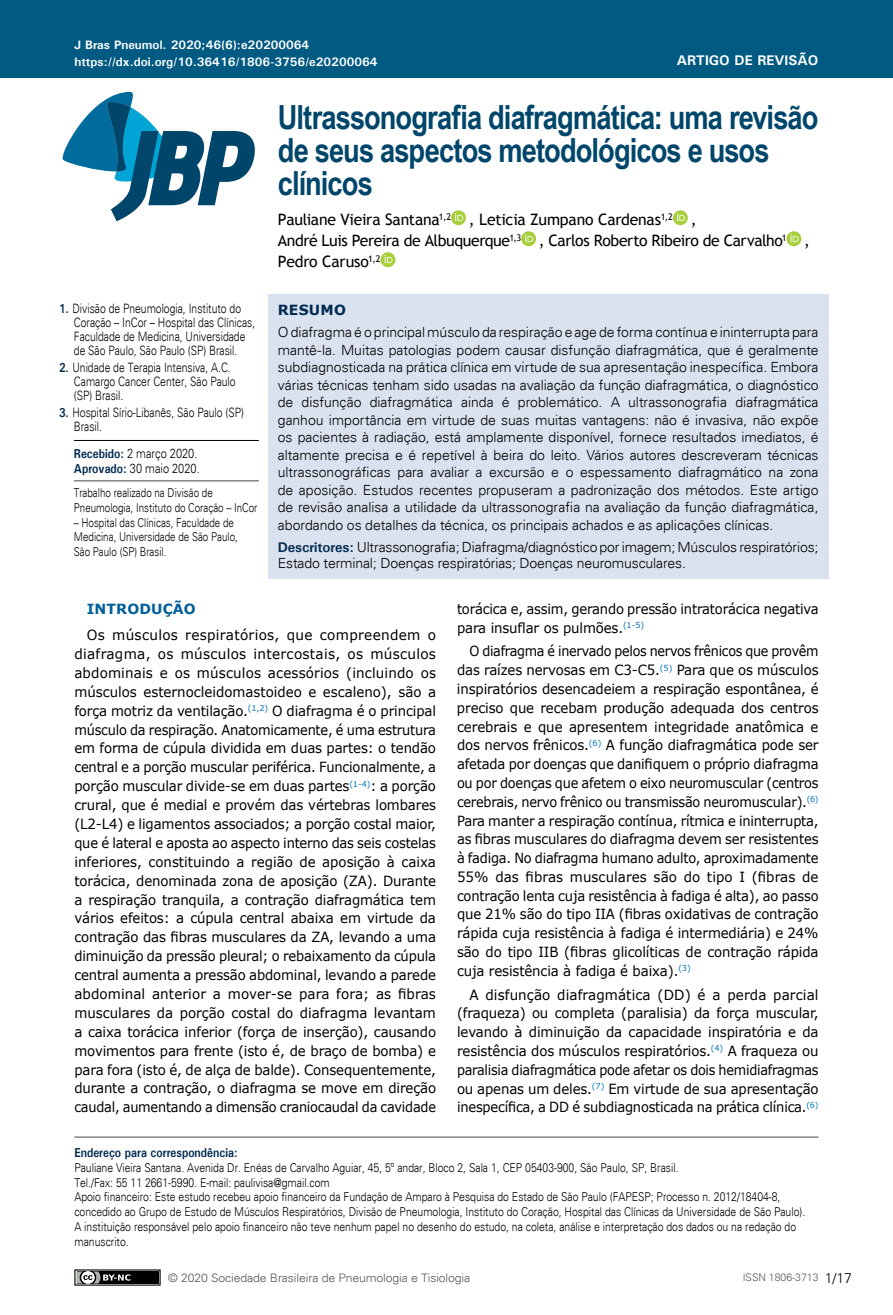
<style>
.page{position:relative;width:893px;height:1315px;background:#fff}
.page>*{position:absolute;margin:0;border:0;box-sizing:border-box;transform-origin:0 0}
.t1{font:700 33.25px/33.2px "Arial Narrow";letter-spacing:-.025em;color:#00466b}
.t2{font:15.75px/21px "Trebuchet MS";letter-spacing:-.02em;color:#000}
.t3{font:14px/18.9px "Verdana";letter-spacing:-.015em;color:#000;text-align:justify}
.t4{font:300 14px/17.5px "Univers";letter-spacing:-.01em;color:#000;text-align:justify}
.t5{font:14px/18.7px "Verdana";letter-spacing:-.015em;color:#000;text-align:justify;scale:.91 1}
.t6{font:14px/18.7px "Verdana";letter-spacing:-.015em;color:#000;text-align:justify;scale:.96 1}
.t7{font:14px/18.7px "Verdana";letter-spacing:-.015em;color:#000;scale:.94 1}
.t8{font:700 14px "Univers";color:#fff}
.t9{font:700 14px "Verdana";letter-spacing:.01em;color:#01609a}
.t10{font:700 14px "Verdana";letter-spacing:.015em;color:#002b51}
.t11{font:300 12.95px/14px "Univers";color:#000;scale:.8 1}
.t12{font:300 12.95px/14.9px "Univers";color:#000;scale:.85 1}
.t13{font:700 12.95px "Univers";color:#002b51;scale:.85 1}
.t14{font:300 12.25px/14.7px "Univers";color:#000;scale:.85 1}
.t15{font:300 12.25px/14.7px "Univers";color:#000;scale:.8 1}
.t16{font:700 12.25px "Univers";color:#fff}
.t17{font:300 11.72px "Univers";letter-spacing:-.01em;color:#58595b;scale:1.04 1}
.t18{font:300 10.5px "Univers";color:#58595b}
.s1{font-weight:700;color:#002b51}
</style>
<div class="page">
<div style="left:0;top:0;width:893px;height:78px;background:#005a82"></div>
<svg style="left:62px;top:91px;width:193px;height:130px"></svg>
<div style="left:75px;top:1270px;width:85px;height:15px;background:#000"></div>
<div style="left:74px;top:1269px;width:87px;height:16px;border:1px solid #000"></div>
<svg style="left:74px;top:1269px;width:56px;height:17px"></svg>
<div style="left:268px;top:294px;width:560px;height:284px;background:#dbe2ef"></div>
<svg style="left:451px;top:210px;width:15px;height:15px"></svg>
<svg style="left:455px;top:213px;width:8px;height:8px"></svg>
<svg style="left:673px;top:210px;width:15px;height:15px"></svg>
<svg style="left:677px;top:213px;width:8px;height:8px"></svg>
<svg style="left:521px;top:231px;width:15px;height:15px"></svg>
<svg style="left:525px;top:234px;width:8px;height:8px"></svg>
<svg style="left:790px;top:231px;width:12px;height:15px"></svg>
<svg style="left:786px;top:231px;width:15px;height:15px"></svg>
<svg style="left:790px;top:234px;width:8px;height:8px"></svg>
<svg style="left:381px;top:253px;width:15px;height:14px"></svg>
<svg style="left:381px;top:252px;width:14px;height:15px"></svg>
<svg style="left:385px;top:255px;width:8px;height:8px"></svg>
<hr style="left:74px;top:1136px;width:745px;height:1px;background:#464547">
<hr style="left:74px;top:440px;width:185px;height:1px;background:#000">
<hr style="left:74px;top:480px;width:185px;height:1px;background:#464547">
<p class="t16" style="left:74px;top:37px;width:236px">J Bras Pneumol. 2020;46(6):e20200064</p>
<p class="t16" style="left:74px;top:54px;width:305px">https://dx.doi.org/10.36416/1806-3756/e20200064</p>
<p class="t8" style="left:677px;top:52px;width:143px">ARTIGO DE REVISÃO</p>
<p class="t11" style="left:74px;top:302px;width:228px;text-indent:-15px"><span class="s1">1.</span> Divisão de Pneumologia, Instituto do Coração – InCor – Hospital das Clínicas, Faculdade de Medicina, Universidade de São Paulo, São Paulo (SP) Brasil.</p>
<p class="t11" style="left:74px;top:361px;width:204px;text-indent:-15px"><span class="s1">2.</span> Unidade de Terapia Intensiva, A.C.<br>Camargo Cancer Center, São Paulo (SP) Brasil.</p>
<p class="t11" style="left:74px;top:406px;width:214px;text-indent:-15px"><span class="s1">3.</span> Hospital Sírio-Libanês, São Paulo (SP)<br>Brasil.</p>
<p class="t12" style="left:74px;top:446px;width:150px"><span class="s1">Recebido:</span> 2 março 2020.<br><span class="s1">Aprovado:</span> 30 maio 2020.</p>
<p class="t15" style="left:74px;top:485px;width:231px">Trabalho realizado na Divisão de<br>Pneumologia, Instituto do Coração – InCor</p>
<p class="t15" style="left:74px;top:515px;width:206px">– Hospital das Clínicas, Faculdade de<br>Medicina, Universidade de São Paulo,<br>São Paulo (SP) Brasil.</p>
<h1 class="t1" style="left:278px;top:99px;width:542px">Ultrassonografia diafragmática: uma revisão de seus aspectos metodológicos e usos clínicos</h1>
<p class="t2" style="left:278px;top:209px;width:534px">Pauliane Vieira Santana<sup>1,2</sup> , Leticia Zumpano Cardenas<sup>1,2</sup> ,<br>André Luis Pereira de Albuquerque<sup>1,3</sup> , Carlos Roberto Ribeiro de Carvalho<sup>1</sup> ,<br>Pedro Caruso<sup>1,2</sup></p>
<p class="t10" style="left:278px;top:300px;width:70px">RESUMO</p>
<p class="t4" style="left:278px;top:323px;width:542px">O diafragma é o principal músculo da respiração e age de forma contínua e ininterrupta para mantê-la. Muitas patologias podem causar disfunção diafragmática, que é geralmente subdiagnosticada na prática clínica em virtude de sua apresentação inespecífica. Embora várias técnicas tenham sido usadas na avaliação da função diafragmática, o diagnóstico de disfunção diafragmática ainda é problemático. A ultrassonografia diafragmática ganhou importância em virtude de suas muitas vantagens: não é invasiva, não expõe os pacientes à radiação, está amplamente disponível, fornece resultados imediatos, é altamente precisa e é repetível à beira do leito. Vários autores descreveram técnicas ultrassonográficas para avaliar a excursão e o espessamento diafragmático na zona de aposição. Estudos recentes propuseram a padronização dos métodos. Este artigo de revisão analisa a utilidade da ultrassonografia na avaliação da função diafragmática, abordando os detalhes da técnica, os principais achados e as aplicações clínicas.</p>
<p class="t4" style="left:278px;top:538px;width:542px;line-height:16.8px"><span class="s1">Descritores:</span> Ultrassonografia; Diafragma/diagnóstico por imagem; Músculos respiratórios;<br>Estado terminal; Doenças respiratórias; Doenças neuromusculares.</p>
<p class="t9" style="left:87px;top:599px;width:111px">INTRODUÇÃO</p>
<p class="t3" style="left:74px;top:626px;width:363px;text-indent:12px">Os músculos respiratórios, que compreendem o diafragma, os músculos intercostais, os músculos abdominais e os músculos acessórios (incluindo os músculos esternocleidomastoideo e escaleno), são a força motriz da ventilação.<sup>(1,2)</sup> O diafragma é o principal músculo da respiração. Anatomicamente, é uma estrutura em forma de cúpula dividida em duas partes: o tendão central e a porção muscular periférica. Funcionalmente, a porção muscular divide-se em duas partes<sup>(1-4)</sup>: a porção crural, que é medial e provém das vértebras lombares (L2-L4) e ligamentos associados; a porção costal maior, que é lateral e aposta ao aspecto interno das seis costelas inferiores, constituindo a região de aposição à caixa torácica, denominada zona de aposição (ZA). Durante a respiração tranquila, a contração diafragmática tem vários efeitos: a cúpula central abaixa em virtude da contração das fibras musculares da ZA, levando a uma diminuição da pressão pleural; o rebaixamento da cúpula central aumenta a pressão abdominal, levando a parede abdominal anterior a mover-se para fora; as fibras musculares da porção costal do diafragma levantam a caixa torácica inferior (força de inserção), causando movimentos para frente (isto é, de braço de bomba) e para fora (isto é, de alça de balde). Consequentemente, durante a contração, o diafragma se move em direção caudal, aumentando a dimensão craniocaudal da cavidade</p>
<p class="t7" style="left:457px;top:599px;width:386px">torácica e, assim, gerando pressão intratorácica negativa para insuflar os pulmões.<sup>(1-5)</sup></p>
<p class="t5" style="left:457px;top:642px;width:399px;text-indent:12px">O diafragma é inervado pelos nervos frênicos que provêm das raízes nervosas em C3-C5.<sup>(5)</sup> Para que os músculos inspiratórios desencadeiem a respiração espontânea, é preciso que recebam produção adequada dos centros cerebrais e que apresentem integridade anatômica e dos nervos frênicos.<sup>(6)</sup> A função diafragmática pode ser afetada por doenças que danifiquem o próprio diafragma ou por doenças que afetem o eixo neuromuscular (centros cerebrais, nervo frênico ou transmissão neuromuscular).<sup>(6)<br></sup>Para manter a respiração contínua, rítmica e ininterrupta, as fibras musculares do diafragma devem ser resistentes à fadiga. No diafragma humano adulto, aproximadamente 55% das fibras musculares são do tipo I (fibras de contração lenta cuja resistência à fadiga é alta), ao passo que 21% são do tipo IIA (fibras oxidativas de contração rápida cuja resistência à fadiga é intermediária) e 24% são do tipo IIB (fibras glicolíticas de contração rápida cuja resistência à fadiga é baixa).<sup>(3)</sup></p>
<p class="t6" style="left:457px;top:985px;width:378px;text-indent:12px">A disfunção diafragmática (DD) é a perda parcial (fraqueza) ou completa (paralisia) da força muscular, levando à diminuição da capacidade inspiratória e da resistência dos músculos respiratórios.<sup>(4)</sup> A fraqueza ou paralisia diafragmática pode afetar os dois hemidiafragmas ou apenas um deles.<sup>(7)</sup> Em virtude de sua apresentação inespecífica, a DD é subdiagnosticada na prática clínica.<sup>(6)</sup></p>
<p class="t13" style="left:74px;top:1145px;width:194px">Endereço para correspondência:</p>
<p class="t14" style="left:74px;top:1160px;width:861px">Pauliane Vieira Santana. Avenida Dr. Enéas de Carvalho Aguiar, 45, 5º andar, Bloco 2, Sala 1, CEP 05403-900, São Paulo, SP, Brasil.<br>Tel./Fax: 55 11 2661-5990. E-mail: paulivisa@gmail.com<br>Apoio financeiro: Este estudo recebeu apoio financeiro da Fundação de Amparo à Pesquisa do Estado de São Paulo (FAPESP; Processo n. 2012/18404-8, concedido ao Grupo de Estudo de Músculos Respiratórios, Divisão de Pneumologia, Instituto do Coração, Hospital das Clínicas da Universidade de São Paulo).<br>A instituição responsável pelo apoio financeiro não teve nenhum papel no desenho do estudo, na coleta, análise e interpretação dos dados ou na redação do manuscrito.</p>
<p class="t17" style="left:168px;top:1270px;width:292px">© 2020 Sociedade Brasileira de Pneumologia e Tisiologia</p>
<p class="t18" style="left:743px;top:1271px;width:77px">ISSN 1806-3713</p>
<p class="t4" style="left:825px;top:1269px;width:29px">1/17</p>
</div>
